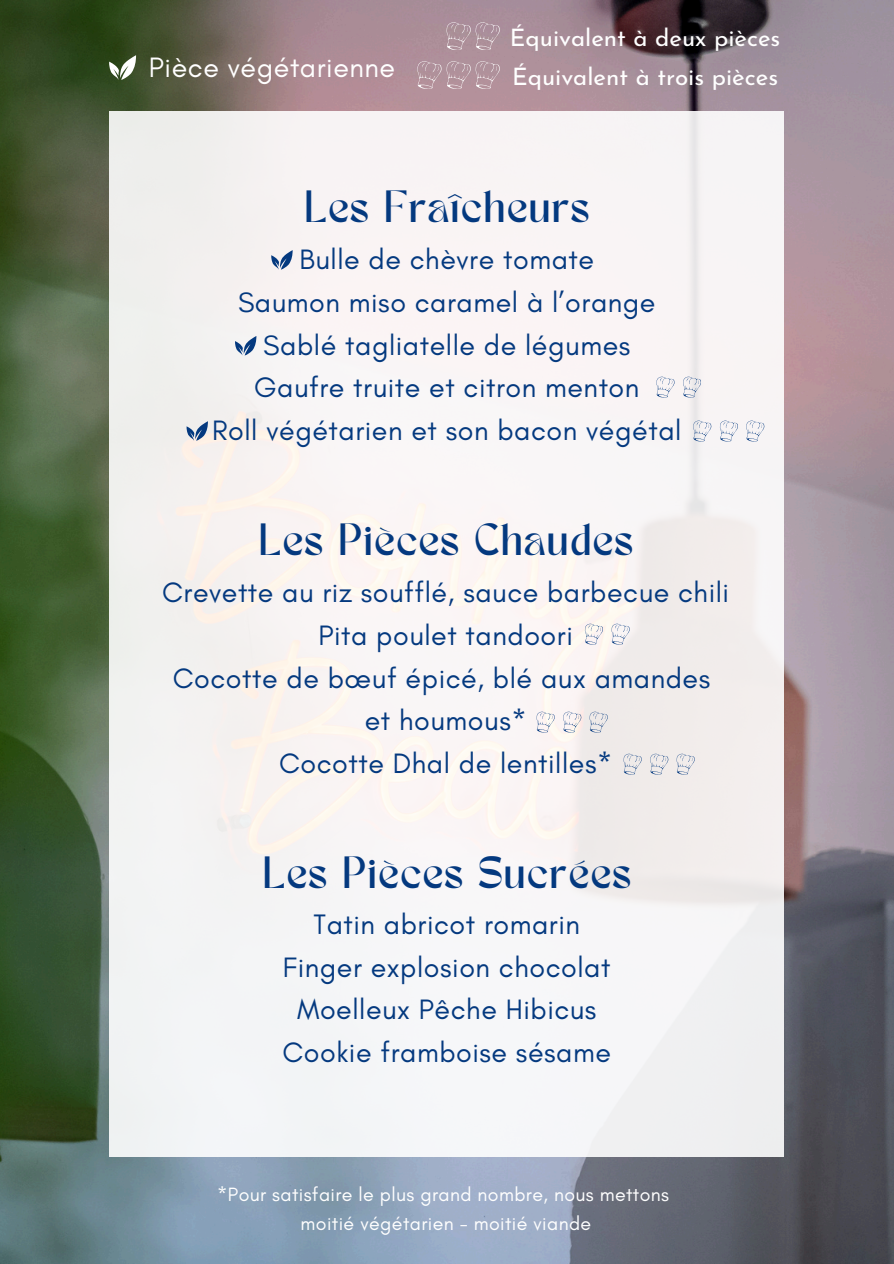
<style>
.page{position:relative;width:894px;height:1264px;background:#fff}
.page>*{position:absolute;margin:0;border:0;box-sizing:border-box;transform-origin:0 0}
.t1{font:31.65px "TANMERINGUE";letter-spacing:.045em;color:#04397f}
.t2{font:28.5px/42.8px "Glacial Indifference";letter-spacing:.02em;color:#04397f;text-align:center}
.t3{font:28.5px "Glacial Indifference";letter-spacing:.02em;color:#fff}
.t4{font:24px "Josefin Sans";color:#fff}
.t5{font:19.5px "Glacial Indifference";letter-spacing:.02em;color:#fff}
</style>
<div class="page">
<img style="left:0;top:0;width:893px;height:1263px">
<div style="left:109px;top:112px;width:674px;height:1044px;background:#f6f4f4"></div>
<svg style="left:271px;top:250px;width:21px;height:19px"></svg>
<svg style="left:235px;top:336px;width:21px;height:19px"></svg>
<svg style="left:186px;top:421px;width:22px;height:19px"></svg>
<svg style="left:109px;top:55px;width:27px;height:25px"></svg>
<svg style="left:584px;top:623px;width:18px;height:21px"></svg>
<svg style="left:611px;top:623px;width:18px;height:21px"></svg>
<svg style="left:536px;top:711px;width:18px;height:21px"></svg>
<svg style="left:563px;top:711px;width:18px;height:21px"></svg>
<svg style="left:589px;top:711px;width:18px;height:21px"></svg>
<svg style="left:623px;top:753px;width:18px;height:21px"></svg>
<svg style="left:650px;top:753px;width:17px;height:21px"></svg>
<svg style="left:676px;top:753px;width:18px;height:21px"></svg>
<svg style="left:446px;top:22px;width:54px;height:28px;background:#b298a2"></svg>
<svg style="left:417px;top:61px;width:83px;height:28px;background:#b79aa3"></svg>
<svg style="left:656px;top:376px;width:18px;height:22px"></svg>
<svg style="left:683px;top:376px;width:17px;height:22px"></svg>
<svg style="left:693px;top:420px;width:17px;height:21px"></svg>
<svg style="left:720px;top:420px;width:17px;height:21px"></svg>
<svg style="left:746px;top:420px;width:17px;height:21px"></svg>
<p class="t3" style="left:149px;top:49px;width:248px">Pièce végétarienne</p>
<p class="t4" style="left:509px;top:28px;width:272px">Équivalent à deux pièces</p>
<p class="t4" style="left:512px;top:67px;width:267px">Équivalent à trois pièces</p>
<p class="t1" style="left:304px;top:190px;width:286px">Les Fraîcheurs</p>
<p class="t2" style="left:238px;top:238px;width:419px">Bulle de chèvre tomate<br>Saumon miso caramel à l’orange<br>Sablé tagliatelle de légumes<br>Gaufre truite et citron menton</p>
<h1 class="t2" style="left:212px;top:409px;width:470px">Roll végétarien et son bacon végétal</h1>
<p class="t1" style="left:258px;top:523px;width:375px">Les Pièces Chaudes</p>
<p class="t2" style="left:162px;top:570px;width:568px">Crevette au riz soufflé, sauce barbecue chili<br>Pita poulet tandoori<br>Cocotte de bœuf épicé, blé aux amandes et houmous*</p>
<p class="t2" style="left:279px;top:741px;width:334px">Cocotte Dhal de lentilles*</p>
<h2 class="t1" style="left:262px;top:855px;width:369px">Les Pièces Sucrées</h2>
<p class="t2" style="left:283px;top:902px;width:329px">Tatin abricot romarin<br>Finger explosion chocolat<br>Moelleux Pêche Hibicus</p>
<h2 class="t2" style="left:282px;top:1030px;width:330px">Cookie framboise sésame</h2>
<h1 class="t5" style="left:217px;top:1182px;width:453px">*Pour satisfaire le plus grand nombre, nous mettons</h1>
<p class="t5" style="left:300px;top:1211px;width:292px">moitié végétarien - moitié viande</p>
</div>
